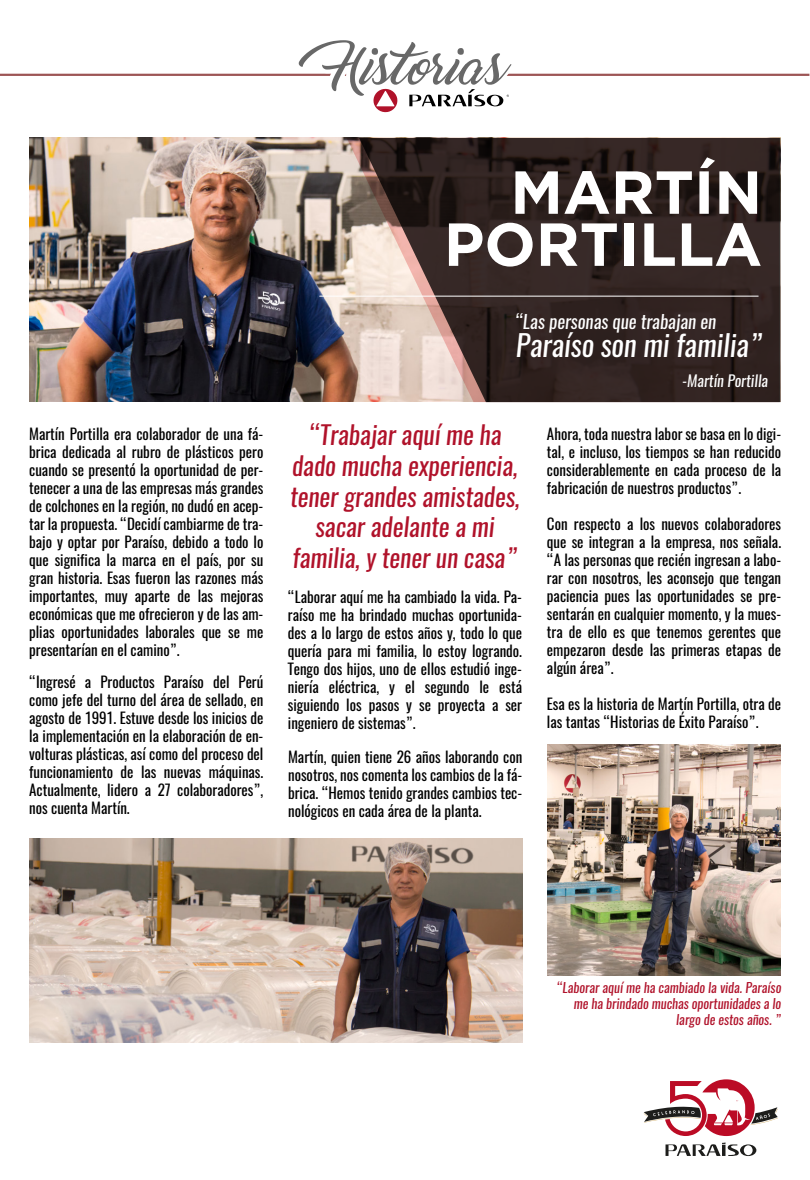
<style>
.page{position:relative;width:810px;height:1180px;background:#fff}
.page>*{position:absolute;margin:0;border:0;box-sizing:border-box;transform-origin:0 0}
.t1{font:700 60.6px/52.1px "Gotham";color:#fff;text-align:right}
.t2{font:italic 29.4px "Oswald";color:#fff}
.t3{font:italic 25.5px/30.6px "Oswald";color:#b0122a;text-align:center}
.t4{font:italic 18.52px "Oswald";color:#fff}
.t5{font:italic 15.52px "Oswald";color:#fff}
.t6{font:15px/18px "Oswald";color:#000;text-align:justify}
.t7{font:italic 13.5px/16.2px "Oswald";color:#b0122a;text-align:right}
</style>
<div class="page">
<hr style="left:0;top:74px;width:809px;height:2px;background:#802323">
<img style="left:30px;top:138px;width:317px;height:264px">
<svg style="left:347px;top:138px;width:12px;height:264px;background:#bba698"></svg>
<svg style="left:359px;top:138px;width:421px;height:264px;background:#493a36"></svg>
<hr style="left:320px;top:296px;width:438px;height:1px;background:#fff">
<img style="left:29px;top:839px;width:493px;height:203px">
<img style="left:547px;top:745px;width:234px;height:231px">
<svg style="left:643px;top:1079px;width:135px;height:77px"></svg>
<svg style="left:295px;top:40px;width:219px;height:73px"></svg>
<p class="t6" style="left:29px;top:425px;width:236px">Martín Portilla era colaborador de una fá&shy;brica dedicada al rubro de plásticos pero cuando se presentó la oportunidad de per&shy;tenecer a una de las empresas más grandes de colchones en la región, no dudó en acep&shy;tar la propuesta. “Decidí cambiarme de tra&shy;bajo y optar por Paraíso, debido a todo lo que significa la marca en el país, por su gran historia. Esas fueron las razones más importantes, muy aparte de las mejoras económicas que me ofrecieron y de las am&shy;plias oportunidades laborales que se me presentarían en el camino”.</p>
<p class="t6" style="left:29px;top:673px;width:236px">“Ingresé a Productos Paraíso del Perú como jefe del turno del área de sellado, en agosto de 1991. Estuve desde los inicios de la implementación en la elaboración de en&shy;volturas plásticas, así como del proceso del funcionamiento de las nuevas máquinas.<br>Actualmente, lidero a 27 colaboradores”, nos cuenta Martín.</p>
<h1 class="t1" style="left:444px;top:165px;width:320px">MARTÍN<br>PORTILLA</h1>
<p class="t4" style="left:515px;top:309px;width:203px">“Las personas que trabajan en</p>
<h2 class="t2" style="left:516px;top:325px;width:248px">Paraíso son mi familia”</h2>
<p class="t5" style="left:682px;top:370px;width:87px">-Martín Portilla</p>
<h3 class="t3" style="left:290px;top:420px;width:231px">“Trabajar aquí me ha dado mucha experiencia, tener grandes amistades, sacar adelante a mi familia, y tener un casa”</h3>
<p class="t6" style="left:288px;top:588px;width:236px">“Laborar aquí me ha cambiado la vida. Pa&shy;raíso me ha brindado muchas oportunida&shy;des a lo largo de estos años y, todo lo que quería para mi familia, lo estoy logrando.<br>Tengo dos hijos, uno de ellos estudió inge&shy;niería eléctrica, y el segundo le está siguiendo los pasos y se proyecta a ser ingeniero de sistemas”.</p>
<p class="t6" style="left:288px;top:748px;width:236px">Martín, quien tiene 26 años laborando con nosotros, nos comenta los cambios de la fá&shy;brica. “Hemos tenido grandes cambios tec&shy;nológicos en cada área de la planta.</p>
<p class="t6" style="left:547px;top:425px;width:236px">Ahora, toda nuestra labor se basa en lo digi&shy;tal, e incluso, los tiempos se han reducido considerablemente en cada proceso de la fabricación de nuestros productos”.</p>
<p class="t6" style="left:547px;top:515px;width:236px">Con respecto a los nuevos colaboradores que se integran a la empresa, nos señala. “A las personas que recién ingresan a labo&shy;rar con nosotros, les aconsejo que tengan paciencia pues las oportunidades se pre&shy;sentarán en cualquier momento, y la mues&shy;tra de ello es que tenemos gerentes que empezaron desde las primeras etapas de algún área”.</p>
<p class="t6" style="left:547px;top:695px;width:236px">Esa es la historia de Martín Portilla, otra de las tantas “Historias de Éxito Paraíso”.</p>
<p class="t7" style="left:556px;top:979px;width:226px">“Laborar aquí me ha cambiado la vida. Paraíso me ha brindado muchas oportunidades a lo largo de estos años. ”</p>
</div>
